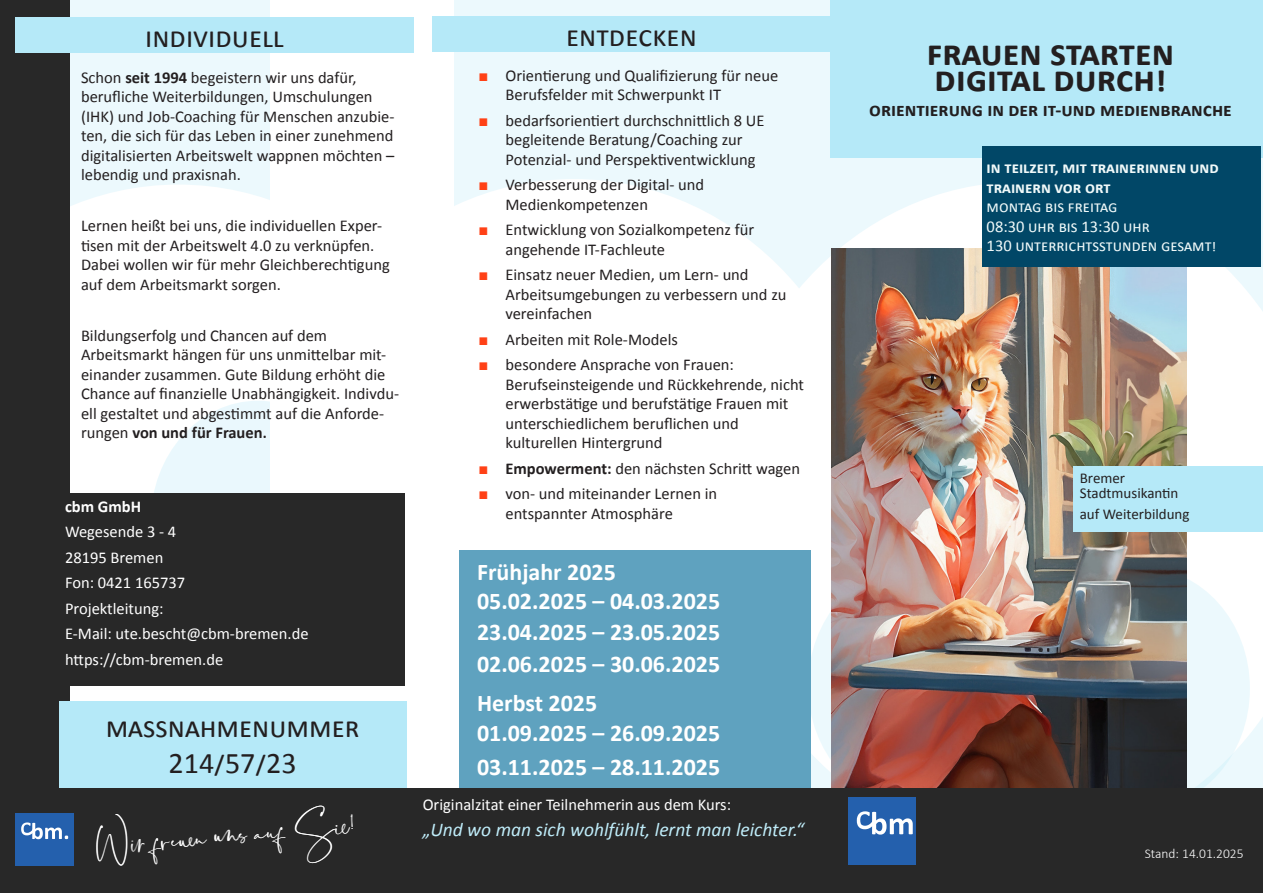
<style>
.page{position:relative;width:1263px;height:893px;background:#ecf9fd}
.page>*{position:absolute;margin:0;border:0;box-sizing:border-box;transform-origin:0 0}
.t1{font:700 37.5px "Calibri";color:#231f20}
.t2{font:30px/36px "Calibri";color:#231f20;text-align:center}
.innerboxes{font:700 24px/28.5px "Calibri";color:#fff}
.t3{font:italic 19.5px "Calibri";color:#bfecf9}
.t4{font:700 19.5px "Calibri";color:#231f20}
.t5{font:19.5px "Santorini";color:#fff}
.t6{font:16.5px/19.5px "Calibri";color:#231f20}
.t7{font:16.5px "Calibri";color:#fff}
.t8{font:16.5px/19.5px "Calibri";color:#f0f9f9}
.t9{font:700 16.5px "Calibri";color:#f0f9f9}
.t10{font:700 16.5px "Calibri";color:#fff}
.t11{font:15px/15px "Calibri";color:#231f20}
.t12{font:300 13.5px "Calibri";color:#fff}
.s1{font-weight:700}
.s2{font-weight:700;font-size:15px}
.s3{font-family:"Arial";color:#ff4116}
</style>
<div class="page">
<div style="left:69px;top:185px;width:385px;height:603px;background:#fff"></div>
<div style="left:151px;top:401px;width:214px;height:241px;background:#eaf8fd;border-radius:50%"></div>
<div style="left:270px;top:179px;width:608px;height:665px;background:#fff;border-radius:50%"></div>
<div style="left:270px;top:0;width:183px;height:885px;background:#fff"></div>
<svg style="left:718px;top:185px;width:545px;height:603px;fill:#fff"></svg>
<div style="left:808px;top:565px;width:214px;height:241px;background:#ecf9fd;border-radius:50%"></div>
<div style="left:1035px;top:568px;width:215px;height:241px;background:#ecf9fd;border-radius:50%"></div>
<div style="left:0;top:0;width:69px;height:885px;background:#282828"></div>
<img style="left:831px;top:248px;width:355px;height:540px">
<div style="left:0;top:788px;width:1263px;height:105px;background:#282828"></div>
<div style="left:59px;top:493px;width:345px;height:193px;background:#282828"></div>
<div style="left:459px;top:550px;width:351px;height:237px;background:#5fa2bf"></div>
<div style="left:15px;top:17px;width:399px;height:36px;background:#b5e9f8"></div>
<div style="left:432px;top:17px;width:399px;height:35px;background:#b5e9f8"></div>
<div style="left:59px;top:701px;width:347px;height:86px;background:#b5e9f8"></div>
<div style="left:831px;top:0;width:432px;height:157px;background:#b5e9f8"></div>
<div style="left:982px;top:146px;width:279px;height:120px;background:#014767"></div>
<div style="left:1074px;top:466px;width:189px;height:66px;background:#b5e9f8"></div>
<div style="left:15px;top:813px;width:58px;height:52px;background:#2460ad"></div>
<svg style="left:21px;top:822px;width:47px;height:17px"></svg>
<div style="left:848px;top:798px;width:68px;height:66px;background:#2460ad"></div>
<svg style="left:857px;top:811px;width:56px;height:24px"></svg>
<p class="t2" style="left:145px;top:17px;width:140px">Individuell</p>
<p class="t6" style="left:81px;top:67px;width:315px">Schon <span class="s1">seit 1994</span> begeistern wir uns dafür, berufliche Weiterbildungen, Umschulungen (IHK) und Job-Coaching für Menschen anzubie&shy;ten, die sich für das Leben in einer zunehmend digitalisierten Arbeitswelt wappnen möchten – lebendig und praxisnah.</p>
<p class="t6" style="left:81px;top:215px;width:310px">Lernen heißt bei uns, die individuellen Exper&shy;tisen mit der Arbeitswelt 4.0 zu verknüpfen.<br>Dabei wollen wir für mehr Gleichberechtigung auf dem Arbeitsmarkt sorgen.</p>
<p class="t6" style="left:81px;top:325px;width:320px">Bildungserfolg und Chancen auf dem Arbeitsmarkt hängen für uns unmittelbar mit&shy;einander zusammen. Gute Bildung erhöht die Chance auf finanzielle Unabhängigkeit. Indivdu&shy;ell gestaltet und abgestimmt auf die Anforde&shy;rungen <span class="s1">von und für Frauen</span><span class="s2">.</span></p>
<p class="t10" style="left:65px;top:496px;width:78px">cbm GmbH</p>
<p class="t7" style="left:65px;top:521px;width:113px">Wegesende 3 - 4</p>
<p class="t7" style="left:65px;top:547px;width:100px">28195 Bremen</p>
<p class="t7" style="left:65px;top:572px;width:122px">Fon: 0421 165737</p>
<p class="t7" style="left:65px;top:598px;width:100px">Projektleitung:</p>
<p class="t7" style="left:65px;top:623px;width:245px">E-Mail: ute.bescht@cbm-bremen.de</p>
<p class="t7" style="left:65px;top:649px;width:160px">https://cbm-bremen.de</p>
<p class="t2" style="left:106px;top:708px;width:255px">Massnahmenummer<br>214/57/23</p>
<p class="t5" style="left:94px;top:833px;width:263px;rotate:-5deg">Wir freue n un s auf Sie !</p>
<p class="t2" style="left:566px;top:16px;width:132px">Entdecken</p>
<p class="t6" style="left:505px;top:65px;width:274px;text-indent:-27px"><span class="s3">■</span> Orientierung und Qualifizierung für neue<br>Berufsfelder mit Schwerpunkt IT</p>
<p class="t6" style="left:505px;top:110px;width:261px;text-indent:-27px"><span class="s3">■</span> bedarfsorientiert durchschnittlich 8 UE begleitende Beratung/Coaching zur<br>Potenzial- und Perspektiventwicklung</p>
<p class="t6" style="left:505px;top:174px;width:200px;text-indent:-27px"><span class="s3">■</span> Verbesserung der Digital- und<br>Medienkompetenzen</p>
<p class="t6" style="left:505px;top:219px;width:250px;text-indent:-27px"><span class="s3">■</span> Entwicklung von Sozialkompetenz für angehende IT-Fachleute</p>
<p class="t6" style="left:505px;top:264px;width:282px;text-indent:-27px"><span class="s3">■</span> Einsatz neuer Medien, um Lern- und<br>Arbeitsumgebungen zu verbessern und zu vereinfachen</p>
<p class="t6" style="left:478px;top:329px;width:201px"><span class="s3">■</span> Arbeiten mit Role-Models</p>
<p class="t6" style="left:505px;top:354px;width:300px;text-indent:-27px"><span class="s3">■</span> besondere Ansprache von Frauen:<br>Berufseinsteigende und Rückkehrende, nicht erwerbstätige und berufstätige Frauen mit unterschiedlichem beruflichen und kulturellen Hintergrund</p>
<p class="t6" style="left:478px;top:458px;width:323px"><span class="s3">■</span> <span class="s1">Empowerment:</span> den nächsten Schritt wagen</p>
<p class="t6" style="left:505px;top:483px;width:213px;text-indent:-27px"><span class="s3">■</span> von- und miteinander Lernen in entspannter Atmosphäre</p>
<p class="innerboxes" style="left:477px;top:557px;width:245px">Frühjahr 2025<br>05.02.2025 – 04.03.2025</p>
<p class="innerboxes" style="left:477px;top:615px;width:245px;line-height:31.5px">23.04.2025 – 23.05.2025<br>02.06.2025 – 30.06.2025</p>
<p class="innerboxes" style="left:477px;top:687px;width:122px">Herbst 2025</p>
<p class="innerboxes" style="left:477px;top:717px;width:245px">01.09.2025 – 26.09.2025</p>
<p class="innerboxes" style="left:477px;top:752px;width:245px">03.11.2025 – 28.11.2025</p>
<p class="t7" style="left:423px;top:795px;width:310px">Originalzitat einer Teilnehmerin aus dem Kurs:</p>
<p class="t3" style="left:423px;top:817px;width:383px">„Und wo man sich wohlfühlt, lernt man leichter.“</p>
<p class="t1" style="left:927px;top:30px;width:249px">FRAUEN STARTEN</p>
<p class="t1" style="left:934px;top:55px;width:233px">DIGITAL DURCH!</p>
<p class="t4" style="left:869px;top:98px;width:22px">Orientierung</p>
<p class="t4" style="left:987px;top:98px;width:32px">in der</p>
<p class="t4" style="left:1043px;top:98px;width:31px">it-und</p>
<p class="t4" style="left:1100px;top:98px;width:25px">Medien</p>
<p class="t4" style="left:1160px;top:98px;width:22px">branche</p>
<p class="t9" style="left:987px;top:158px;width:121px">In Teilzeit, mit Trainerinnen</p>
<p class="t9" style="left:1190px;top:158px;width:11px">und</p>
<p class="t9" style="left:987px;top:177px;width:17px">Trainern</p>
<p class="t8" style="left:987px;top:177px;width:231px;text-indent:68px"><span class="s1">vor Ort<br></span>Montag bis freitag<br>08:30 U hr bis 13:30 U hr<br>130 U nterrichtsstunden gesamt!</p>
<p class="t11" style="left:1080px;top:470px;width:100px">Bremer<br>Stadtmusikantin</p>
<p class="t11" style="left:1080px;top:506px;width:111px">auf Weiterbildung</p>
<p class="t12" style="left:1145px;top:845px;width:100px">Stand: 14.01.2025</p>
</div>
